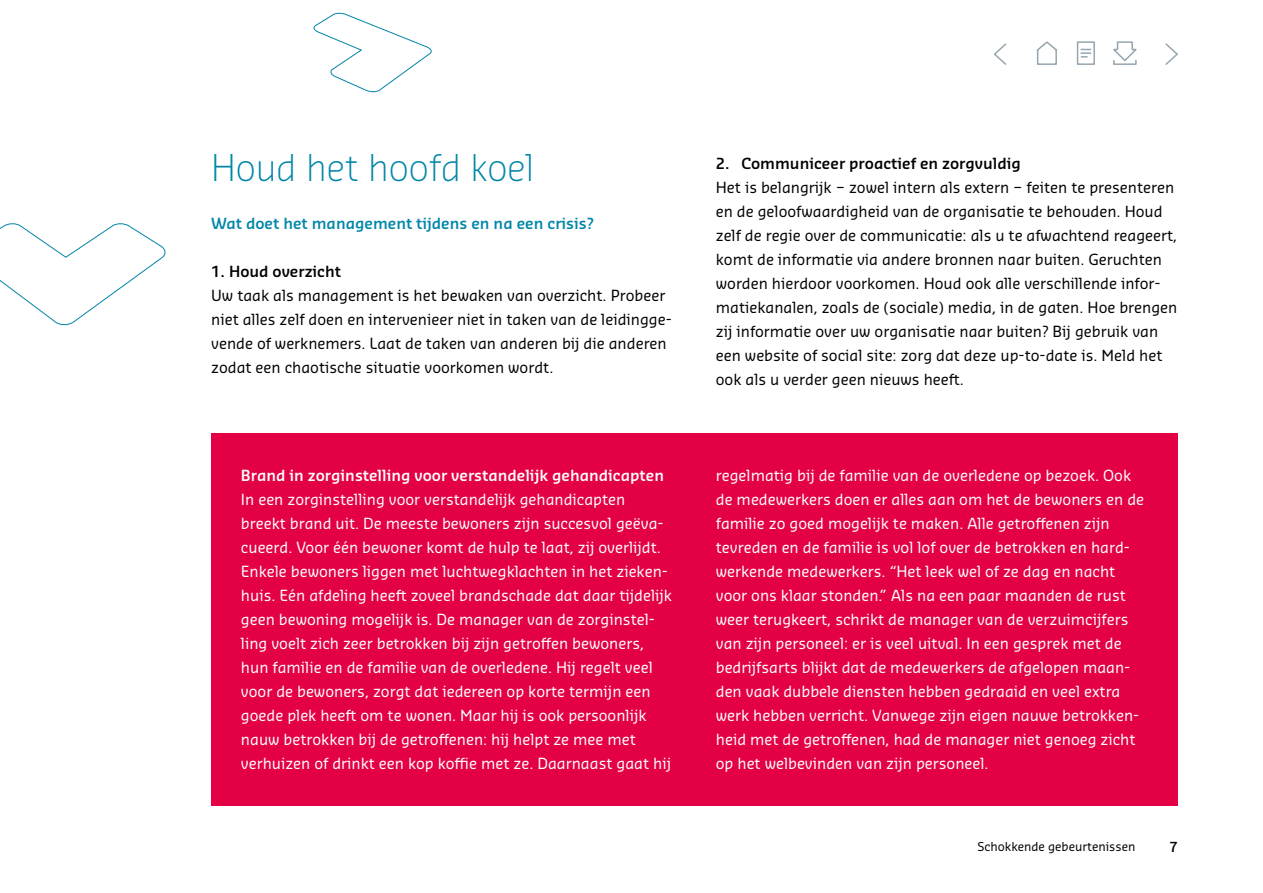
<style>
.page{position:relative;width:1263px;height:893px;background:#fff}
.page>*{position:absolute;margin:0;border:0;box-sizing:border-box;transform-origin:0 0}
.t1{font:300 36px "Sansa Pro";color:#0086a8}
.t2{font:15px/24px "Sansa Pro";color:#fff}
.t3{font:15px/24px "Sansa Pro";color:#000}
.t4{font:600 15px "Sansa Pro";color:#fff}
.t5{font:600 15px "Sansa Pro";color:#000}
.t6{font:600 15px "Sansa Pro";color:#0086a8}
.t7{font:600 13.5px "Sansa Pro";color:#000}
.t8{font:12px "Sansa Pro";color:#000}
</style>
<div class="page">
<svg style="left:0;top:12px;width:432px;height:314px"></svg>
<div style="left:211px;top:433px;width:967px;height:372px;background:#e40045"></div>
<svg style="left:1165px;top:43px;width:13px;height:22px"></svg>
<svg style="left:994px;top:43px;width:13px;height:22px"></svg>
<svg style="left:1076px;top:41px;width:19px;height:24px"></svg>
<svg style="left:1036px;top:41px;width:21px;height:24px"></svg>
<svg style="left:1113px;top:41px;width:24px;height:24px"></svg>
<h1 class="t1" style="left:211px;top:144px;width:324px">Houd het hoofd koel</h1>
<p class="t6" style="left:211px;top:214px;width:384px">Wat doet het management tijdens en na een crisis?</p>
<p class="t5" style="left:211px;top:262px;width:131px">1. Houd overzicht</p>
<p class="t3" style="left:211px;top:283px;width:462px">Uw taak als management is het bewaken van overzicht. Probeer niet alles zelf doen en intervenieer niet in taken van de leidingge&shy;vende of werknemers. Laat de taken van anderen bij die anderen zodat een chaotische situatie voorkomen wordt.</p>
<p class="t4" style="left:241px;top:466px;width:424px">Brand in zorginstelling voor verstandelijk gehandicapten</p>
<p class="t2" style="left:241px;top:487px;width:433px">In een zorginstelling voor verstandelijk gehandicapten breekt brand uit. De meeste bewoners zijn succesvol geëva&shy;cueerd. Voor één bewoner komt de hulp te laat, zij overlijdt.<br>Enkele bewoners liggen met luchtwegklachten in het zieken&shy;huis. Eén afdeling heeft zoveel brandschade dat daar tijdelijk geen bewoning mogelijk is. De manager van de zorginstel&shy;ling voelt zich zeer betrokken bij zijn getroffen bewoners, hun familie en de familie van de overledene. Hij regelt veel voor de bewoners, zorgt dat iedereen op korte termijn een goede plek heeft om te wonen. Maar hij is ook persoonlijk nauw betrokken bij de getroffenen: hij helpt ze mee met verhuizen of drinkt een kop koffie met ze. Daarnaast gaat hij</p>
<p class="t5" style="left:716px;top:154px;width:306px">2. Communiceer proactief en zorgvuldig</p>
<p class="t3" style="left:716px;top:175px;width:463px">Het is belangrijk − zowel intern als extern − feiten te presenteren en de geloofwaardigheid van de organisatie te behouden. Houd zelf de regie over de communicatie: als u te afwachtend reageert, komt de informatie via andere bronnen naar buiten. Geruchten worden hierdoor voorkomen. Houd ook alle verschillende infor&shy;matiekanalen, zoals de (sociale) media, in de gaten. Hoe brengen zij informatie over uw organisatie naar buiten? Bij gebruik van een website of social site: zorg dat deze up-to-date is. Meld het ook als u verder geen nieuws heeft.</p>
<p class="t2" style="left:716px;top:463px;width:430px">regelmatig bij de familie van de overledene op bezoek. Ook de medewerkers doen er alles aan om het de bewoners en de familie zo goed mogelijk te maken. Alle getroffenen zijn tevreden en de familie is vol lof over de betrokken en hard&shy;werkende medewerkers. “Het leek wel of ze dag en nacht voor ons klaar stonden.” Als na een paar maanden de rust weer terugkeert, schrikt de manager van de verzuimcijfers van zijn personeel: er is veel uitval. In een gesprek met de bedrijfsarts blijkt dat de medewerkers de afgelopen maan&shy;den vaak dubbele diensten hebben gedraaid en veel extra werk hebben verricht. Vanwege zijn eigen nauwe betrokken&shy;heid met de getroffenen, had de manager niet genoeg zicht op het welbevinden van zijn personeel.</p>
<p class="t8" style="left:977px;top:839px;width:159px">Schokkende gebeurtenissen</p>
<p class="t7" style="left:1169px;top:838px;width:10px">7</p>
</div>
